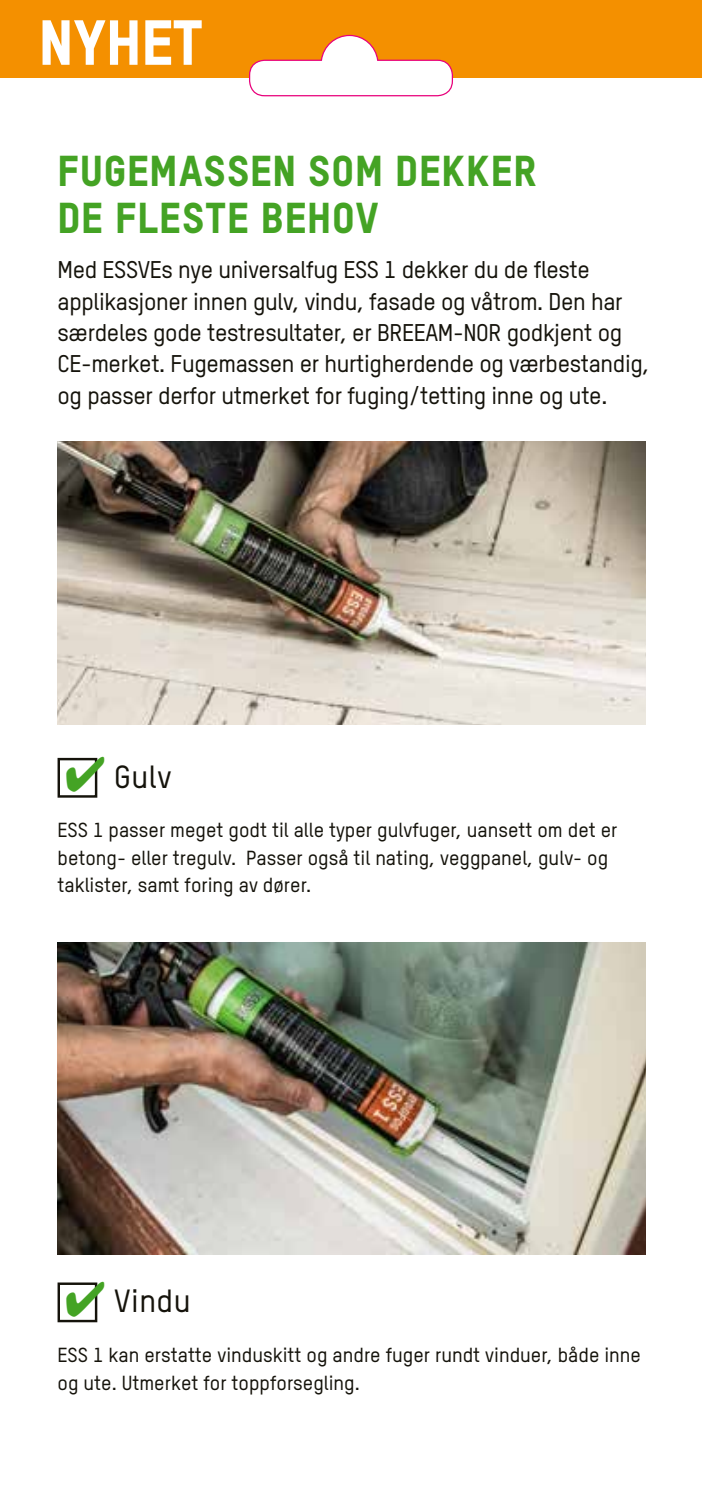
<style>
.page{position:relative;width:702px;height:1489px;background:#fff}
.page>*{position:absolute;margin:0;border:0;box-sizing:border-box;transform-origin:0 0}
.t1{font:800 42.5px/47.5px "TSTAR";letter-spacing:.025em;color:#44a324}
.t2{font:500 31.5px "TSTAR";letter-spacing:.015em;color:#15130b}
.t3{font:500 23.75px/31.2px "TSTAR";letter-spacing:-.015em;color:#15130b}
.t4{font:500 20px/27.5px "TSTAR";color:#15130b}
.s1{color:#44a324}
</style>
<div class="page">
<div style="left:0;top:0;width:702px;height:77px;background:#f49000"></div>
<svg style="left:43px;top:20px;width:159px;height:45px"></svg>
<img style="left:58px;top:441px;width:587px;height:283px">
<img style="left:58px;top:942px;width:587px;height:311px">
<div style="left:58px;top:757px;width:39px;height:40px;border:2px solid #15130b"></div>
<div style="left:58px;top:1282px;width:39px;height:40px;border:2px solid #15130b"></div>
<svg style="left:248px;top:34px;width:205px;height:63px"></svg>
<h1 class="t1" style="left:58px;top:146px;width:480px">FUGEMASSEN SOM DEKKER<br>DE FLESTE BEHOV</h1>
<p class="t3" style="left:58px;top:254px;width:593px">Med ESSVEs nye universalfug ESS 1 dekker du de fleste applikasjoner innen gulv, vindu, fasade og våtrom. Den har særdeles gode testresultater, er BREEAM-NOR godkjent og CE-merket. Fugemassen er hurtigherdende og værbestandig, og passer derfor utmerket for fuging/tetting inne og ute.</p>
<h2 class="t2" style="left:65px;top:757px;width:108px"><span class="s1">✔</span> Gulv</h2>
<p class="t4" style="left:58px;top:816px;width:561px">ESS 1 passer meget godt til alle typer gulvfuger, uansett om det er betong- eller tregulv. Passer også til nating, veggpanel, gulv- og taklister, samt foring av dører.</p>
<h2 class="t2" style="left:65px;top:1281px;width:127px"><span class="s1">✔</span> Vindu</h2>
<p class="t4" style="left:58px;top:1341px;width:585px">ESS 1 kan erstatte vinduskitt og andre fuger rundt vinduer, både inne og ute. Utmerket for toppforsegling.</p>
</div>
